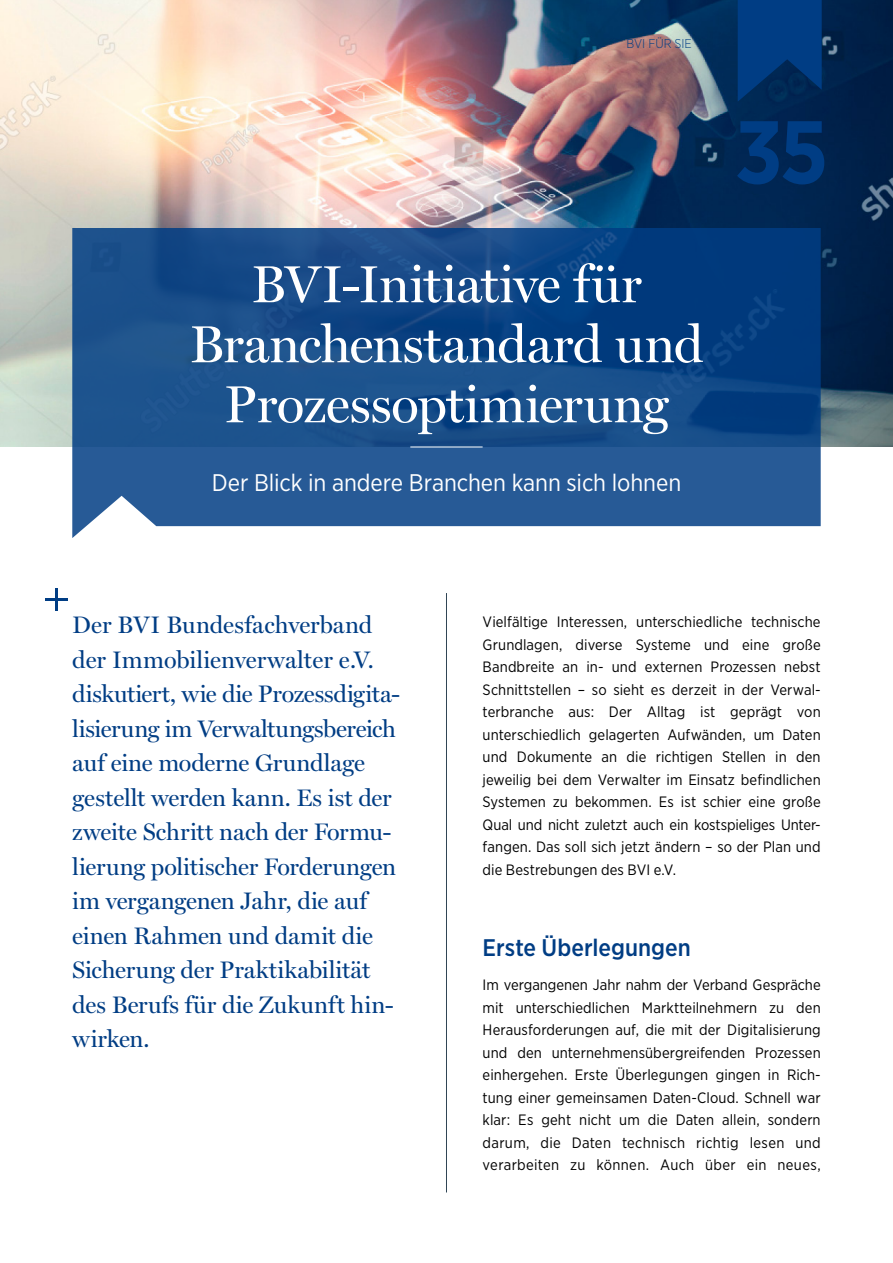
<style>
.page{position:relative;width:893px;height:1263px;background:#fff}
.page>*{position:absolute;margin:0;border:0;box-sizing:border-box;transform-origin:0 0}
.t1{font:700 88.8px "Gotham Narrow";color:#003d84}
.t2{font:52.5px/60px "Miller Display";letter-spacing:-.01em;color:#fff;text-align:center}
.t3{font:24px/34.5px "Miller Display";letter-spacing:-.005em;color:#003d84}
.t4{font:24px "Gotham Narrow";color:#fff}
.t5{font:500 24px "Gotham Narrow";color:#003d84}
.t6{font:15px/22.5px "Gotham Narrow";letter-spacing:.01em;color:#000;text-align:justify}
.t7{font:300 12.75px "Gotham Narrow";color:#003d84}
</style>
<div class="page">
<img style="left:0;top:0;width:893px;height:447px">
<svg style="left:72px;top:228px;width:749px;height:310px;background:#21548f"></svg>
<hr style="left:410px;top:447px;width:73px;height:1px;background:#fff">
<hr style="left:446px;top:593px;width:1px;height:599px;background:#304555">
<hr style="left:55px;top:588px;width:3px;height:23px;background:#003d84">
<hr style="left:45px;top:598px;width:23px;height:3px;background:#003d84">
<svg style="left:738px;top:0;width:84px;height:102px;background:#003778"></svg>
<p class="t7" style="left:626px;top:36px;width:67px">BVI FÜR SIE</p>
<h2 class="t2" style="left:190px;top:254px;width:515px">BVI-Initiative für<br>Branchenstandard und<br>Prozessoptimierung</h2>
<h3 class="t4" style="left:212px;top:468px;width:471px">Der Blick in andere Branchen kann sich lohnen</h3>
<h1 class="t1" style="left:735px;top:95px;width:95px">35</h1>
<p class="t3" style="left:72px;top:608px;width:330px">Der BVI Bundesfachverband der Immobilienverwalter e.V. diskutiert, wie die Prozessdigita&shy;lisierung im Verwaltungsbereich auf eine moderne Grundlage gestellt werden kann. Es ist der zweite Schritt nach der Formu&shy;lierung politischer Forderungen im vergangenen Jahr, die auf einen Rahmen und damit die<br>Sicherung der Praktikabilität des Berufs für die Zukunft hin&shy;wirken.</p>
<p class="t6" style="left:483px;top:610px;width:340px">Vielfältige Interessen, unterschiedliche technische Grundlagen, diverse Systeme und eine große Bandbreite an in- und externen Prozessen nebst Schnittstellen – so sieht es derzeit in der Verwal&shy;terbranche aus: Der Alltag ist geprägt von unterschiedlich gelagerten Aufwänden, um Daten und Dokumente an die richtigen Stellen in den jeweilig bei dem Verwalter im Einsatz befindlichen Systemen zu bekommen. Es ist schier eine große Qual und nicht zuletzt auch ein kostspieliges Unter&shy;fangen. Das soll sich jetzt ändern – so der Plan und die Bestrebungen des BVI e.V.</p>
<h3 class="t5" style="left:483px;top:932px;width:210px">Erste Überlegungen</h3>
<p class="t6" style="left:483px;top:973px;width:340px">Im vergangenen Jahr nahm der Verband Gespräche mit unterschiedlichen Marktteilnehmern zu den Herausforderungen auf, die mit der Digitalisierung und den unternehmensübergreifenden Prozessen einhergehen. Erste Überlegungen gingen in Rich&shy;tung einer gemeinsamen Daten-Cloud. Schnell war klar: Es geht nicht um die Daten allein, sondern darum, die Daten technisch richtig lesen und verarbeiten zu können. Auch über ein neues,</p>
</div>
